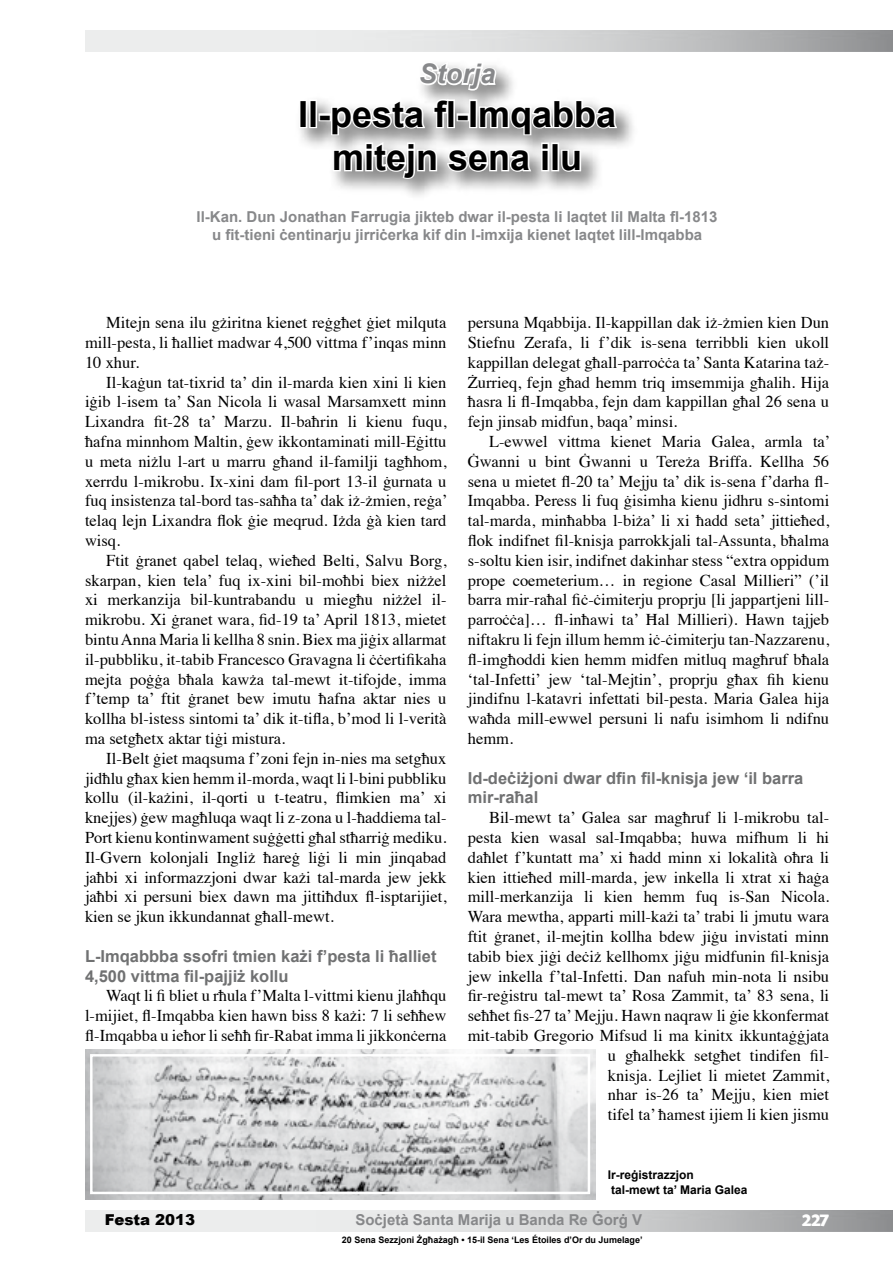
<style>
.page{position:relative;width:893px;height:1263px;background:#fff}
.page>*{position:absolute;margin:0;border:0;box-sizing:border-box;transform-origin:0 0}
.t1{font:700 36px/43.2px "Arial";color:#000;text-align:center}
.t2{font:italic 700 27px "Arial";color:#87888a}
.t3{font:700 18px "Today SHOP";color:#fff}
.t4{font:16.5px/19.8px "Times";color:#000;text-align:justify}
.t5{font:700 16.5px/19.8px "Arial";color:#707172}
.t6{font:700 15px/18px "Arial";color:#87888a;text-align:center}
.t7{font:900 15px "Arial";color:#000}
.t8{font:700 12px/14.4px "Arial";color:#000}
.t9{font:700 9px "Arial";color:#000}
</style>
<div class="page">
<div style="left:294px;top:58px;width:345px;height:143px;background:#000;opacity:.45"></div>
<div style="left:299px;top:99px;width:8px;height:29px;border:3px solid #fff"></div>
<div style="left:309px;top:99px;width:8px;height:29px;border:3px solid #fff"></div>
<div style="left:319px;top:113px;width:12px;height:8px;border:3px solid #fff"></div>
<svg style="left:330px;top:58px;width:290px;height:123px"></svg>
<img style="left:85px;top:1049px;width:510px;height:150px">
<div style="left:90px;top:1054px;width:500px;height:140px;border:2px solid #fff"></div>
<div style="left:85px;top:1210px;width:808px;height:22px;background:#eceded"></div>
<div style="left:85px;top:30px;width:808px;height:22px;background:#eceded"></div>
<svg style="left:471px;top:1210px;width:422px;height:22px;background:#bdbebf"></svg>
<svg style="left:471px;top:30px;width:422px;height:22px;background:#bdbebf"></svg>
<h2 class="t2" style="left:419px;top:56px;width:78px">Storja</h2>
<h1 class="t1" style="left:298px;top:93px;width:320px">Il-pesta fl-Imqabba mitejn sena ilu</h1>
<p class="t6" style="left:197px;top:209px;width:522px">Il-Kan. Dun Jonathan Farrugia jikteb dwar il-pesta li laqtet lil Malta fl-1813 u fit-tieni ċentinarju jirriċerka kif din l-imxija kienet laqtet lill-Imqabba</p>
<p class="t4" style="left:85px;top:311px;width:363px;text-indent:21px">Mitejn sena ilu gżiritna kienet reġgħet ġiet milquta mill-pesta, li ħalliet madwar 4,500 vittma f’inqas minn 10 xhur.</p>
<p class="t4" style="left:85px;top:371px;width:364px;text-indent:21px">Il-kaġun tat-tixrid ta’ din il-marda kien xini li kien iġib l-isem ta’ San Nicola li wasal Marsamxett minn Lixandra fit-28 ta’ Marzu. Il-baħrin li kienu fuqu, ħafna minnhom Maltin, ġew ikkontaminati mill-Eġittu u meta niżlu l-art u marru għand il-familji tagħhom, xerrdu l-mikrobu. Ix-xini dam fil-port 13-il ġurnata u fuq insistenza tal-bord tas-saħħa ta’ dak iż-żmien, reġa’ telaq lejn Lixandra flok ġie meqrud. Iżda ġà kien tard wisq.</p>
<p class="t4" style="left:85px;top:549px;width:363px;text-indent:21px">Ftit ġranet qabel telaq, wieħed Belti, Salvu Borg, skarpan, kien tela’ fuq ix-xini bil-moħbi biex niżżel xi merkanzija bil-kuntrabandu u miegħu niżżel il&shy;mikrobu. Xi ġranet wara, fid-19 ta’ April 1813, mietet bintu Anna Maria li kellha 8 snin. Biex ma jiġix allarmat il-pubbliku, it-tabib Francesco Gravagna li ċċertifikaha mejta poġġa bħala kawża tal-mewt it-tifojde, imma f’temp ta’ ftit ġranet bew imutu ħafna aktar nies u kollha bl-istess sintomi ta’ dik it-tifla, b’mod li l-verità ma setgħetx aktar tiġi mistura.</p>
<p class="t4" style="left:85px;top:747px;width:363px;text-indent:21px">Il-Belt ġiet maqsuma f’zoni fejn in-nies ma setgħux jidħlu għax kien hemm il-morda, waqt li l-bini pubbliku kollu (il-każini, il-qorti u t-teatru, flimkien ma’ xi knejjes) ġew magħluqa waqt li z-zona u l-ħaddiema tal-Port kienu kontinwament suġġetti għal stħarriġ mediku.<br>Il-Gvern kolonjali Ingliż ħareġ liġi li min jinqabad jaħbi xi informazzjoni dwar każi tal-marda jew jekk jaħbi xi persuni biex dawn ma jittiħdux fl-isptarijiet, kien se jkun ikkundannat għall-mewt.</p>
<p class="t5" style="left:85px;top:946px;width:353px">L-Imqabbba ssofri tmien każi f’pesta li ħalliet<br>4,500 vittma fil-pajjiż kollu</p>
<p class="t4" style="left:85px;top:984px;width:363px;text-indent:21px">Waqt li fi bliet u rħula f’Malta l-vittmi kienu jlaħħqu l-mijiet, fl-Imqabba kien hawn biss 8 każi: 7 li seħħew fl-Imqabba u ieħor li seħħ fir-Rabat imma li jikkonċerna</p>
<p class="t4" style="left:468px;top:311px;width:363px">persuna Mqabbija. Il-kappillan dak iż-żmien kien Dun Stiefnu Zerafa, li f’dik is-sena terribbli kien ukoll kappillan delegat għall-parroċċa ta’ Santa Katarina taż-Żurrieq, fejn għad hemm triq imsemmija għalih. Hija ħasra li fl-Imqabba, fejn dam kappillan għal 26 sena u fejn jinsab midfun, baqa’ minsi.</p>
<p class="t4" style="left:468px;top:430px;width:364px;text-indent:21px">L-ewwel vittma kienet Maria Galea, armla ta’ Ġwanni u bint Ġwanni u Tereża Briffa. Kellha 56 sena u mietet fl-20 ta’ Mejju ta’ dik is-sena f’darha fl-Imqabba. Peress li fuq ġisimha kienu jidhru s-sintomi tal-marda, minħabba l-biża’ li xi ħadd seta’ jittieħed, flok indifnet fil-knisja parrokkjali tal-Assunta, bħalma s-soltu kien isir, indifnet dakinhar stess “extra oppidum prope coemeterium… in regione Casal Millieri” (’il barra mir-raħal fiċ-ċimiterju proprju [li jappartjeni lill&shy;parroċċa]… fl-inħawi ta’ Ħal Millieri). Hawn tajjeb niftakru li fejn illum hemm iċ-ċimiterju tan-Nazzarenu, fl-imgħoddi kien hemm midfen mitluq magħruf bħala ‘tal-Infetti’ jew ‘tal-Mejtin’, proprju għax fih kienu jindifnu l-katavri infettati bil-pesta. Maria Galea hija waħda mill-ewwel persuni li nafu isimhom li ndifnu hemm.</p>
<p class="t5" style="left:468px;top:768px;width:337px">Id-deċiżjoni dwar dfin fil-knisja jew ‘il barra mir-raħal</p>
<p class="t4" style="left:468px;top:806px;width:363px;text-align:right">Bil-mewt ta’ Galea sar magħruf li l-mikrobu tal&shy;pesta kien wasal sal-Imqabba; huwa mifhum li hi daħlet f’kuntatt ma’ xi ħadd minn xi lokalità oħra li kien ittieħed mill-marda, jew inkella li xtrat xi ħaġa mill-merkanzija li kien hemm fuq is-San Nicola.<br>Wara mewtha, apparti mill-każi ta’ trabi li jmutu wara ftit ġranet, il-mejtin kollha bdew jiġu invistati minn tabib biex jiġi deċiż kellhomx jiġu midfunin fil-knisja jew inkella f’tal-Infetti. Dan nafuh min-nota li nsibu fir-reġistru tal-mewt ta’ Rosa Zammit, ta’ 83 sena, li seħħet fis-27 ta’ Mejju. Hawn naqraw li ġie kkonfermat mit-tabib Gregorio Mifsud li ma kinitx ikkuntaġġjata u għalhekk setgħet tindifen fil-<br>knisja. Lejliet li mietet Zammit,<br>nhar is-26 ta’ Mejju, kien miet<br>tifel ta’ ħamest ijiem li kien jismu</p>
<p class="t8" style="left:608px;top:1168px;width:141px">Ir-reġistrazzjon<br>tal-mewt ta’ Maria Galea</p>
<p class="t7" style="left:105px;top:1209px;width:92px">Festa 2013</p>
<p class="t6" style="left:355px;top:1211px;width:288px">Soċjetà Santa Marija u Banda Re Ġorġ V</p>
<p class="t3" style="left:802px;top:1211px;width:29px">227</p>
<p class="t9" style="left:342px;top:1234px;width:302px">20 Sena Sezzjoni Żgħażagħ • 15-il Sena ‘Les Étoiles d’Or du Jumelage’</p>
</div>
